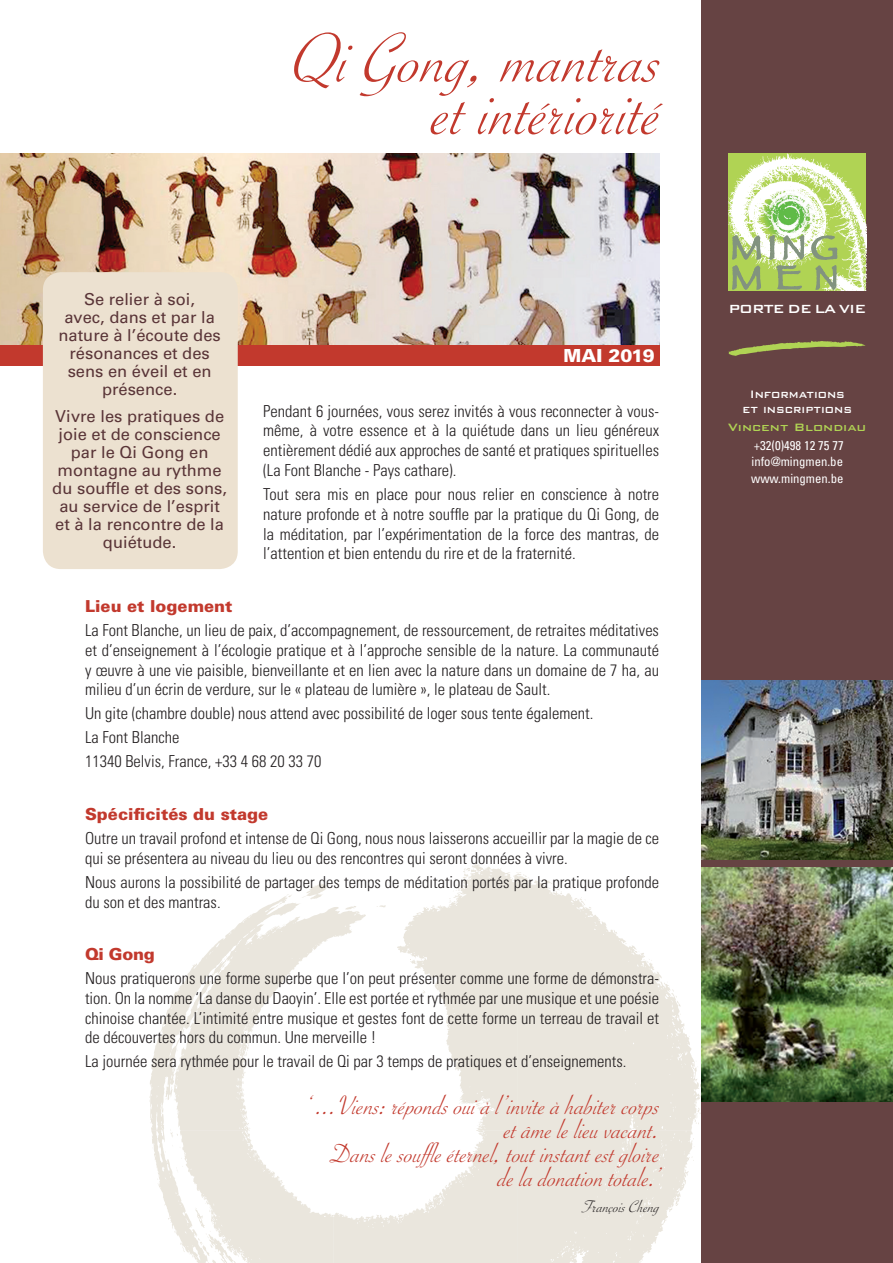
<style>
.page{position:relative;width:893px;height:1263px;background:#fff}
.page>*{position:absolute;margin:0;border:0;box-sizing:border-box;transform-origin:0 0}
.t1{font:italic 75px "Savoye Let Plain";color:#c2392d}
.t2{font:34.05px/30px "Papyrus";letter-spacing:.13em;color:#82937f;scale:1.1 1}
.t3{font:italic 28.5px/24px "Savoye Let Plain";color:#c2392d;text-align:right}
.t4{font:italic 18px "Savoye Let Plain";color:#231f20}
.t5{font:900 18px "Univers LT Std";color:#fff}
.t6{font:300 condensed 16.5px/19.8px "Univers LT Std";color:#231f20;text-align:justify}
.t7{font:16.5px/18px "Univers LT Std";color:#593437;text-align:center}
.t8{font:900 16.5px "Univers LT Std";color:#c2392d}
.t9{font:500 15.75px "Bank Gothic BT";letter-spacing:-.05em;color:#fff}
.t10{font:500 14.4px/15px "Bank Gothic BT";color:#fff;text-align:center;scale:.9 1}
.t11{font:500 14.25px "Bank Gothic BT";color:#b0d354}
.t12{font:condensed 12.75px/16.5px "Univers LT Std";color:#fff;text-align:justify}
</style>
<div class="page">
<div style="left:0;top:344px;width:659px;height:22px;background:#c2392d"></div>
<svg style="left:174px;top:864px;width:369px;height:133px"></svg>
<svg style="left:150px;top:997px;width:550px;height:266px;fill:#eae6dd"></svg>
<svg style="left:246px;top:880px;width:452px;height:318px;fill:#eae6dd"></svg>
<svg style="left:301px;top:883px;width:26px;height:16px"></svg>
<svg style="left:287px;top:894px;width:5px;height:3px"></svg>
<svg style="left:580px;top:897px;width:11px;height:11px"></svg>
<svg style="left:426px;top:905px;width:9px;height:3px"></svg>
<svg style="left:345px;top:906px;width:11px;height:4px"></svg>
<svg style="left:282px;top:920px;width:9px;height:6px"></svg>
<svg style="left:614px;top:930px;width:3px;height:4px"></svg>
<svg style="left:644px;top:958px;width:8px;height:4px"></svg>
<svg style="left:222px;top:956px;width:5px;height:12px"></svg>
<svg style="left:672px;top:989px;width:9px;height:18px"></svg>
<svg style="left:175px;top:1049px;width:6px;height:16px"></svg>
<svg style="left:475px;top:1100px;width:14px;height:11px"></svg>
<svg style="left:248px;top:1123px;width:2px;height:6px"></svg>
<svg style="left:176px;top:1166px;width:7px;height:6px"></svg>
<svg style="left:376px;top:905px;width:10px;height:2px"></svg>
<svg style="left:164px;top:1203px;width:72px;height:60px"></svg>
<img style="left:0;top:153px;width:659px;height:191px">
<div style="left:702px;top:0;width:191px;height:1263px;background:#664343"></div>
<svg style="left:729px;top:341px;width:137px;height:15px"></svg>
<img style="left:728px;top:153px;width:138px;height:138px">
<img style="left:762px;top:190px;width:53px;height:50px">
<svg style="left:731px;top:234px;width:31px;height:57px"></svg>
<svg style="left:768px;top:224px;width:70px;height:67px"></svg>
<img style="left:702px;top:680px;width:191px;height:179px">
<div style="left:43px;top:272px;width:195px;height:297px;background:#ece1d0;border-radius:18px"></div>
<img style="left:702px;top:867px;width:191px;height:234px">
<h1 class="t1" style="left:290px;top:10px;width:392px">QiGong,mantras</h1>
<h1 class="t1" style="left:430px;top:62px;width:251px">etintériorité</h1>
<p class="t7" style="left:59px;top:291px;width:164px">Se relier à soi,<br>avec, dans et par la nature à l’écoute des résonances et des sens en éveil et en présence.</p>
<p class="t7" style="left:52px;top:407px;width:176px">Vivre les pratiques de joie et de conscience par le Qi Gong en montagne au rythme du souffle et des sons, au service de l’esprit et à la rencontre de la quiétude.</p>
<p class="t5" style="left:564px;top:344px;width:93px">MAI 2019</p>
<p class="t6" style="left:263px;top:401px;width:397px">Pendant 6 journées, vous serez invités à vous reconnecter à vous&shy;même, à votre essence et à la quiétude dans un lieu généreux entièrement dédié aux approches de santé et pratiques spirituelles (La Font Blanche - Pays cathare).</p>
<p class="t6" style="left:263px;top:484px;width:397px">Tout sera mis en place pour nous relier en conscience à notre nature profonde et à notre souffle par la pratique du Qi Gong, de la méditation, par l’expérimentation de la force des mantras, de l’attention et bien entendu du rire et de la fraternité.</p>
<p class="t8" style="left:85px;top:595px;width:149px">Lieu et logement</p>
<p class="t6" style="left:85px;top:620px;width:576px">La Font Blanche, un lieu de paix, d’accompagnement, de ressourcement, de retraites méditatives et d’enseignement à l’écologie pratique et à l’approche sensible de la nature. La communauté y œuvre à une vie paisible, bienveillante et en lien avec la nature dans un domaine de 7 ha, au milieu d’un écrin de verdure, sur le « plateau de lumière », le plateau de Sault.</p>
<p class="t6" style="left:85px;top:701px;width:510px;line-height:24px;text-align:left">Un gite (chambre double) nous attend avec possibilité de loger sous tente également.<br>La Font Blanche<br>11340 Belvis, France, +33 4 68 20 33 70</p>
<p class="t8" style="left:85px;top:803px;width:185px">Spécificités du stage</p>
<p class="t6" style="left:85px;top:828px;width:576px">Outre un travail profond et intense de Qi Gong, nous nous laisserons accueillir par la magie de ce qui se présentera au niveau du lieu ou des rencontres qui seront données à vivre.</p>
<p class="t6" style="left:85px;top:872px;width:576px">Nous aurons la possibilité de partager des temps de méditation portés par la pratique profonde du son et des mantras.</p>
<p class="t8" style="left:85px;top:944px;width:71px">Qi Gong</p>
<p class="t6" style="left:85px;top:968px;width:576px">Nous pratiquerons une forme superbe que l’on peut présenter comme une forme de démonstra&shy;tion. On la nomme ‘La danse du Daoyin’. Elle est portée et rythmée par une musique et une poésie chinoise chantée. L’intimité entre musique et gestes font de cette forme un terreau de travail et de découvertes hors du commun. Une merveille !</p>
<p class="t6" style="left:85px;top:1052px;width:543px">La journée sera rythmée pour le travail de Qi par 3 temps de pratiques et d’enseignements.</p>
<h3 class="t3" style="left:304px;top:1094px;width:365px">‘...Viens:répondsouiàl’inviteàhabitercorps etâmelelieuvacant.<br>Danslesouffleéternel,toutinstantestgloire deladonationtotale.’</h3>
<p class="t4" style="left:582px;top:1195px;width:78px">FrançoisCheng</p>
<h2 class="t2" style="left:730px;top:232px;width:100px">MING<br>MEN</h2>
<p class="t9" style="left:728px;top:300px;width:139px">PORTE DE LA VIE</p>
<p class="t10" style="left:743px;top:386px;width:123px">Informations et inscriptions</p>
<p class="t11" style="left:728px;top:420px;width:140px">Vincent Blondiau</p>
<p class="t12" style="left:751px;top:437px;width:94px">+32(0)498 12 75 77 info@mingmen.be www.mingmen.be</p>
</div>
